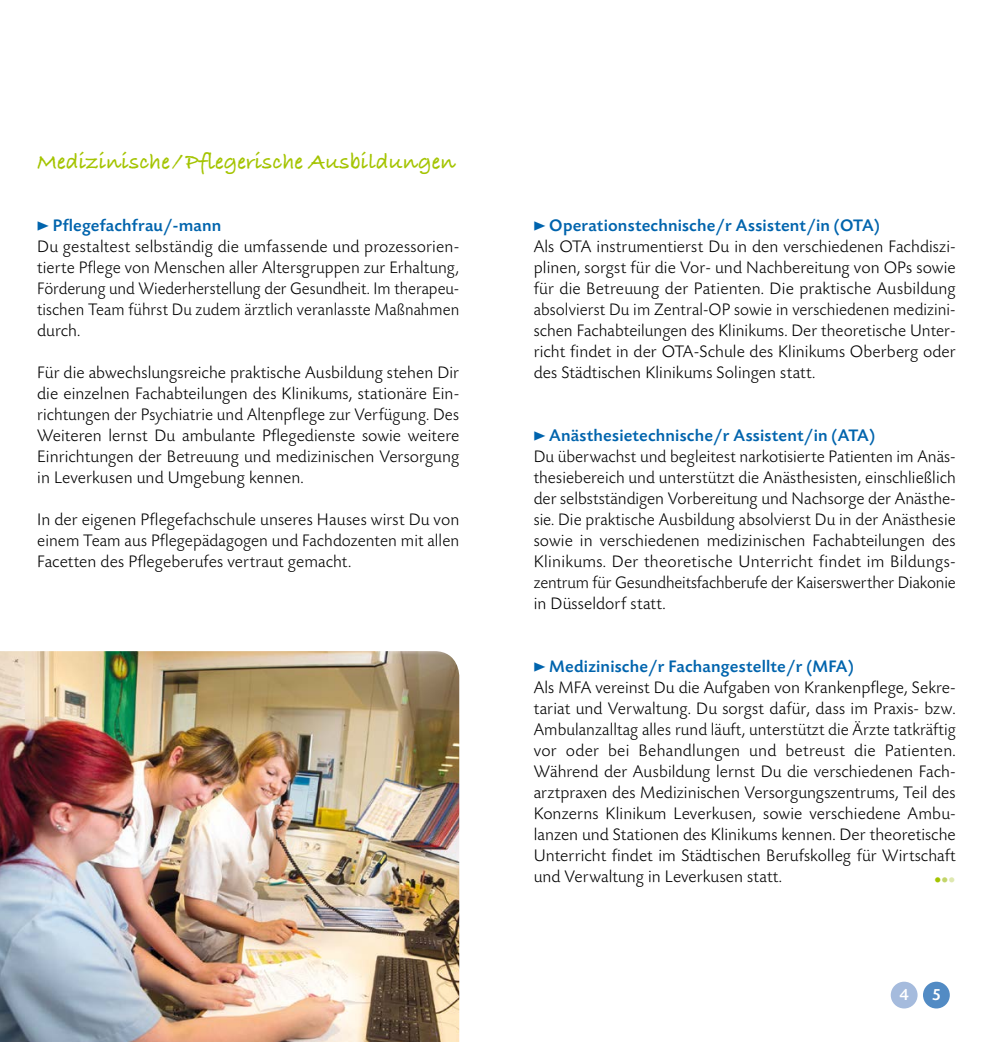
<style>
.page{position:relative;width:993px;height:1042px;background:#fff}
.page>*{position:absolute;margin:0;border:0;box-sizing:border-box;transform-origin:0 0}
.t1{font:700 22.75px "Bradley Hand ITCTT";color:#a4c400}
.t2{font:300 17.5px/21px "Today Sans BEFOP";letter-spacing:.005em;color:#000}
.t3{font:500 17.15px "Today Sans BEFOP";color:#fff}
.t4{font:300 15.75px "Today Sans BEFOP";color:#a4c400}
.s1{font-family:"The Sans Black Caps";font-weight:400;color:#0064ad}
.s2{font-weight:500;color:#0064ad}
.s3{color:#c3d56a}
.s4{color:#dee8b0}
</style>
<div class="page">
<div style="left:890px;top:981px;width:27px;height:27px;background:#a5bbdd;border-radius:50%"></div>
<div style="left:922px;top:981px;width:27px;height:27px;background:#528bc4;border-radius:50%"></div>
<img style="left:0;top:651px;width:459px;height:391px">
<h1 class="t1" style="left:37px;top:144px;width:420px">Medizinische / Pflegerische Ausbildungen</h1>
<p class="t2" style="left:37px;top:216px;width:423px"><span class="s1">&gt;</span> <span class="s2">Pflegefachfrau/-mann<br></span>Du gestaltest selbständig die umfassende und prozessorien&shy;tierte Pflege von Menschen aller Altersgruppen zur Erhaltung, Förderung und Wiederherstellung der Gesundheit. Im therapeu&shy;tischen Team führst Du zudem ärztlich veranlasste Maßnahmen durch.</p>
<p class="t2" style="left:37px;top:363px;width:423px;text-align:justify">Für die abwechslungsreiche praktische Ausbildung stehen Dir die einzelnen Fachabteilungen des Klinikums, stationäre Ein&shy;richtungen der Psychiatrie und Altenpflege zur Verfügung. Des Weiteren lernst Du ambulante Pflegedienste sowie weitere Einrichtungen der Betreuung und medizinischen Versorgung in Leverkusen und Umgebung kennen.</p>
<p class="t2" style="left:37px;top:510px;width:423px;text-align:justify">In der eigenen Pflegefachschule unseres Hauses wirst Du von einem Team aus Pflegepädagogen und Fachdozenten mit allen Facetten des Pflegeberufes vertraut gemacht.</p>
<p class="t2" style="left:533px;top:216px;width:423px"><span class="s1">&gt;</span> <span class="s2">Operationstechnische/r Assistent/in (OTA)<br></span>Als OTA instrumentierst Du in den verschiedenen Fachdiszi&shy;plinen, sorgst für die Vor- und Nachbereitung von OPs sowie für die Betreuung der Patienten. Die praktische Ausbildung absolvierst Du im Zentral-OP sowie in verschiedenen medizini&shy;schen Fachabteilungen des Klinikums. Der theoretische Unter&shy;richt findet in der OTA-Schule des Klinikums Oberberg oder des Städtischen Klinikums Solingen statt.</p>
<p class="t2" style="left:533px;top:426px;width:423px"><span class="s1">&gt;</span> <span class="s2">Anästhesietechnische/r Assistent/in (ATA)<br></span>Du überwachst und begleitest narkotisierte Patienten im Anäs&shy;thesiebereich und unterstützt die Anästhesisten, einschließlich der selbstständigen Vorbereitung und Nachsorge der Anästhe&shy;sie. Die praktische Ausbildung absolvierst Du in der Anästhesie sowie in verschiedenen medizinischen Fachabteilungen des Klinikums. Der theoretische Unterricht findet im Bildungs&shy;zentrum für Gesundheitsfachberufe der Kaiserswerther Diakonie in Düsseldorf statt.</p>
<p class="t2" style="left:533px;top:657px;width:423px"><span class="s1">&gt;</span> <span class="s2">Medizinische/r Fachangestellte/r (MFA)<br></span>Als MFA vereinst Du die Aufgaben von Krankenpflege, Sekre&shy;tariat und Verwaltung. Du sorgst dafür, dass im Praxis- bzw.<br>Ambulanzalltag alles rund läuft, unterstützt die Ärzte tatkräftig vor oder bei Behandlungen und betreust die Patienten.<br>Während der Ausbildung lernst Du die verschiedenen Fach&shy;arztpraxen des Medizinischen Versorgungszentrums, Teil des Konzerns Klinikum Leverkusen, sowie verschiedene Ambu&shy;lanzen und Stationen des Klinikums kennen. Der theoretische Unterricht findet im Städtischen Berufskolleg für Wirtschaft und Verwaltung in Leverkusen statt.</p>
<p class="t4" style="left:933px;top:871px;width:23px">• <span class="s3">•</span><span class="s4">•</span></p>
<p class="t3" style="left:899px;top:985px;width:11px">4</p>
<p class="t3" style="left:931px;top:985px;width:11px">5</p>
</div>
